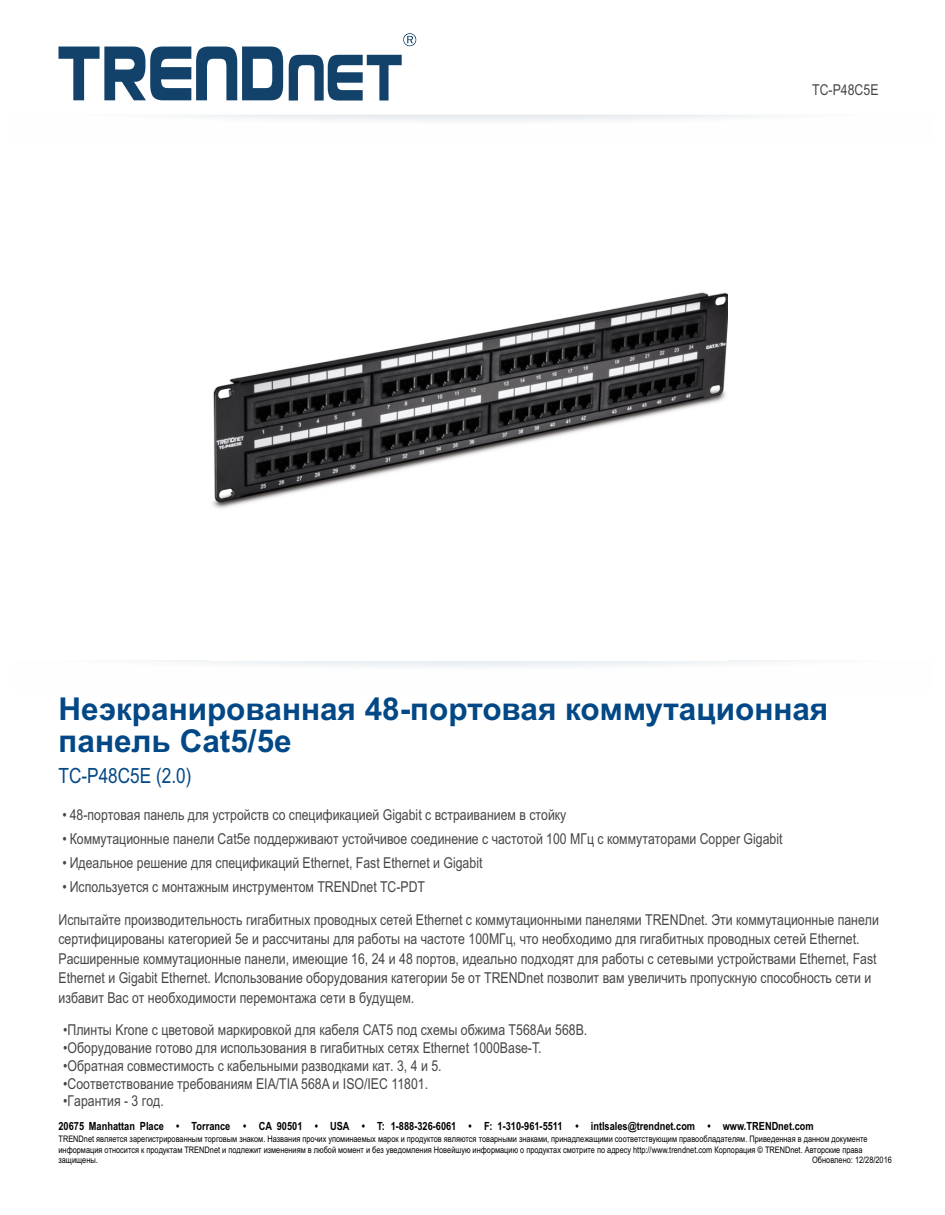
<style>
.page{position:relative;width:945px;height:1215px;background:#fff}
.page>*{position:absolute;margin:0;border:0;box-sizing:border-box;transform-origin:0 0}
.t1{font:700 31.5px/31.5px "Arial";color:#034886}
.t2{font:21px "Arial Narrow";color:#034886}
.t3{font:15px/19.5px "Arial Narrow";color:#464646}
.t4{font:700 11.25px "Arial Narrow";color:#000}
.t5{font:9px/10.8px "Arial Narrow";color:#000}
</style>
<div class="page">
<svg style="left:154px;top:660px;width:642px;height:7px"></svg>
<img style="left:212px;top:292px;width:516px;height:217px">
<svg style="left:59px;top:47px;width:224px;height:53px"></svg>
<svg style="left:289px;top:55px;width:113px;height:46px"></svg>
<svg style="left:403px;top:33px;width:13px;height:13px"></svg>
<svg style="left:176px;top:115px;width:597px;height:6px"></svg>
<p class="t3" style="left:812px;top:82px;width:68px">TC-P48C5E</p>
<h1 class="t1" style="left:58px;top:696px;width:771px">Неэкранированная 48-портовая коммутационная панель Cat5/5e</h1>
<h2 class="t2" style="left:58px;top:767px;width:135px">TC-P48C5E (2.0)</h2>
<p class="t3" style="left:62px;top:806px;width:505px">• 48-портовая панель для устройств со спецификацией Gigabit с встраиванием в стойку</p>
<p class="t3" style="left:62px;top:830px;width:722px">• Коммутационные панели Cat5e поддерживают устойчивое соединение с частотой 100 МГц с коммутаторами Copper Gigabit</p>
<p class="t3" style="left:62px;top:854px;width:422px">• Идеальное решение для спецификаций Ethernet, Fast Ethernet и Gigabit</p>
<p class="t3" style="left:62px;top:878px;width:364px">• Используется с монтажным инструментом TRENDnet TC-PDT</p>
<p class="t3" style="left:58px;top:911px;width:822px">Испытайте производительность гигабитных проводных сетей Ethernet с коммутационными панелями TRENDnet. Эти коммутационные панели сертифицированы категорией 5e и рассчитаны для работы на частоте 100МГц, что необходимо для гигабитных проводных сетей Ethernet.<br>Расширенные коммутационные панели, имеющие 16, 24 и 48 портов, идеально подходят для работы с сетевыми устройствами Ethernet, Fast Ethernet и Gigabit Ethernet. Использование оборудования категории 5e от TRENDnet позволит вам увеличить пропускную способность сети и избавит Вас от необходимости перемонтажа сети в будущем.</p>
<p class="t3" style="left:63px;top:1022px;width:526px">•Плинты Krone с цветовой маркировкой для кабеля CAT5 под схемы обжима T568Aи 568B.</p>
<p class="t3" style="left:63px;top:1040px;width:480px">•Оборудование готово для использования в гигабитных сетях Ethernet 1000Base-T.</p>
<p class="t3" style="left:63px;top:1058px;width:380px">•Обратная совместимость с кабельными разводками кат. 3, 4 и 5.</p>
<p class="t3" style="left:63px;top:1076px;width:366px">•Соответствование требованиям EIA/TIA 568A и ISO/IEC 11801.</p>
<p class="t3" style="left:63px;top:1093px;width:102px">•Гарантия - 3 год.</p>
<p class="t4" style="left:58px;top:1122px;width:757px">20675 Manhattan Place • Torrance • CA 90501 • USA • T: 1-888-326-6061 • F: 1-310-961-5511 • intlsales@trendnet.com • www.TRENDnet.com</p>
<p class="t5" style="left:58px;top:1134px;width:811px">TRENDnet является зарегистрированным торговым знаком. Названия прочих упоминаемых марок и продуктов являются товарными знаками, принадлежащими соответствующим правообладателям. Приведенная в данном документе информация относится к продуктам TRENDnet и подлежит изменениям в любой момент и без уведомления Новейшую информацию о продуктах смотрите по адресу http://www.trendnet.com Корпорация © TRENDnet. Авторские права защищены.</p>
<p class="t5" style="left:812px;top:1155px;width:81px">Обновлено: 12/28/2016</p>
</div>
